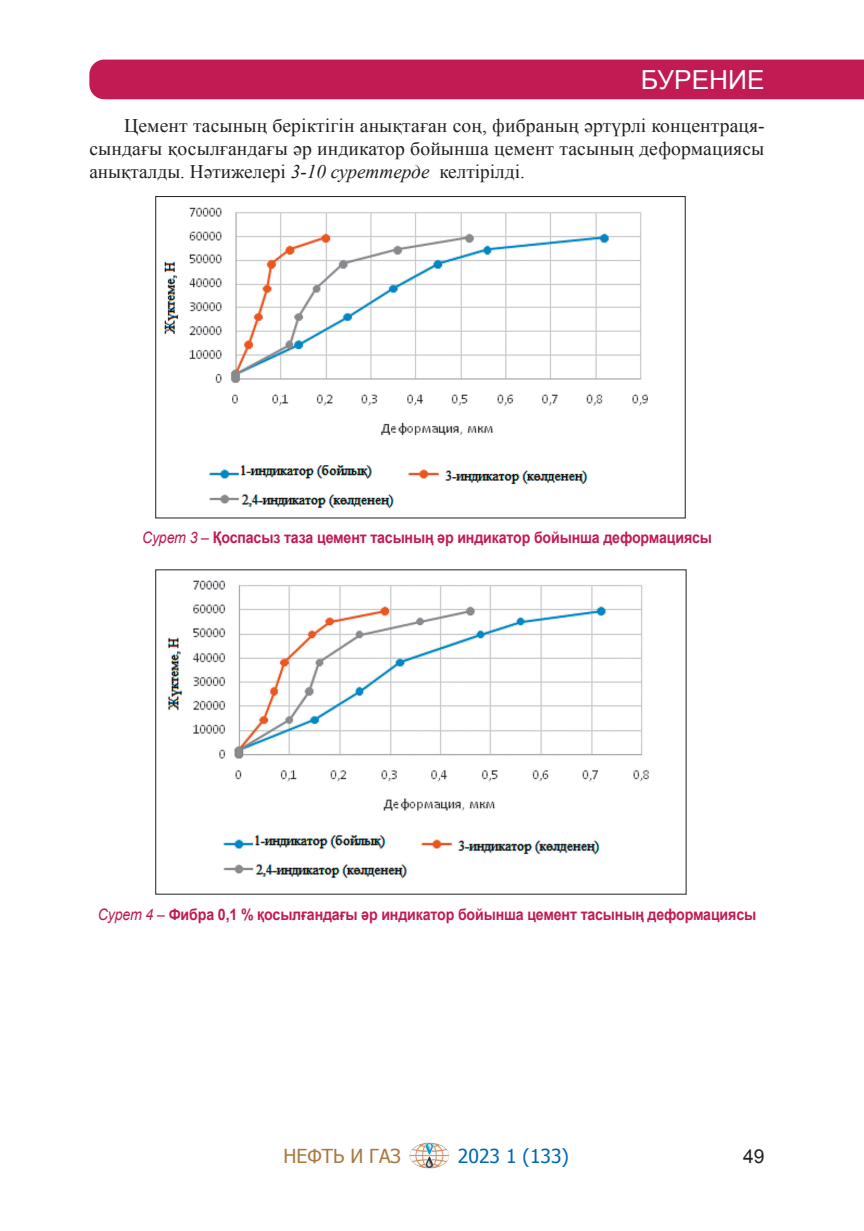
<style>
.page{position:relative;width:864px;height:1231px;background:#fff}
.page>*{position:absolute;margin:0;border:0;box-sizing:border-box;transform-origin:0 0}
.t1{font:26.25px "Arial";color:#fff}
.t2{font:19.25px/22.8px "Times New Roman";color:#231f20;text-align:justify}
.t3{font:19.25px "Tahoma";color:#0166b3}
.t4{font:19.25px "Tahoma";color:#a97841}
.t5{font:19.25px "Arial";color:#231f20}
.t6{font:700 15.75px "Arial";letter-spacing:-.01em;color:#c21a53;scale:.9 1}
.s1{font-style:italic}
.s2{font-weight:400;font-style:italic}
</style>
<div class="page">
<div style="left:89px;top:60px;width:774px;height:39px;background:#c21a53"></div>
<img style="left:164px;top:207px;width:484px;height:301px">
<img style="left:168px;top:580px;width:481px;height:299px">
<img style="left:409px;top:1142px;width:41px;height:26px">
<h1 class="t1" style="left:640px;top:63px;width:125px">БУРЕНИЕ</h1>
<p class="t2" style="left:89px;top:114px;width:676px;text-indent:35px">Цемент тасының беріктігін анықтаған соң, фибраның әртүрлі концентраця&shy;сындағы қосылғандағы әр индикатор бойынша цемент тасының деформациясы анықталды. Нәтижелері <span class="s1">3-10 суреттерде</span> келтірілді.</p>
<p class="t6" style="left:142px;top:526px;width:634px"><span class="s2">Сурет 3 –</span> Қоспасыз таза цемент тасының әр индикатор бойынша деформациясы</p>
<p class="t6" style="left:98px;top:904px;width:732px"><span class="s2">Сурет 4 –</span> Фибра 0,1 % қосылғандағы әр индикатор бойынша цемент тасының деформациясы</p>
<p class="t4" style="left:283px;top:1142px;width:119px">НЕФТЬ И ГАЗ</p>
<p class="t3" style="left:458px;top:1142px;width:112px">2023 1 (133)</p>
<p class="t5" style="left:743px;top:1143px;width:23px">49</p>
</div>
